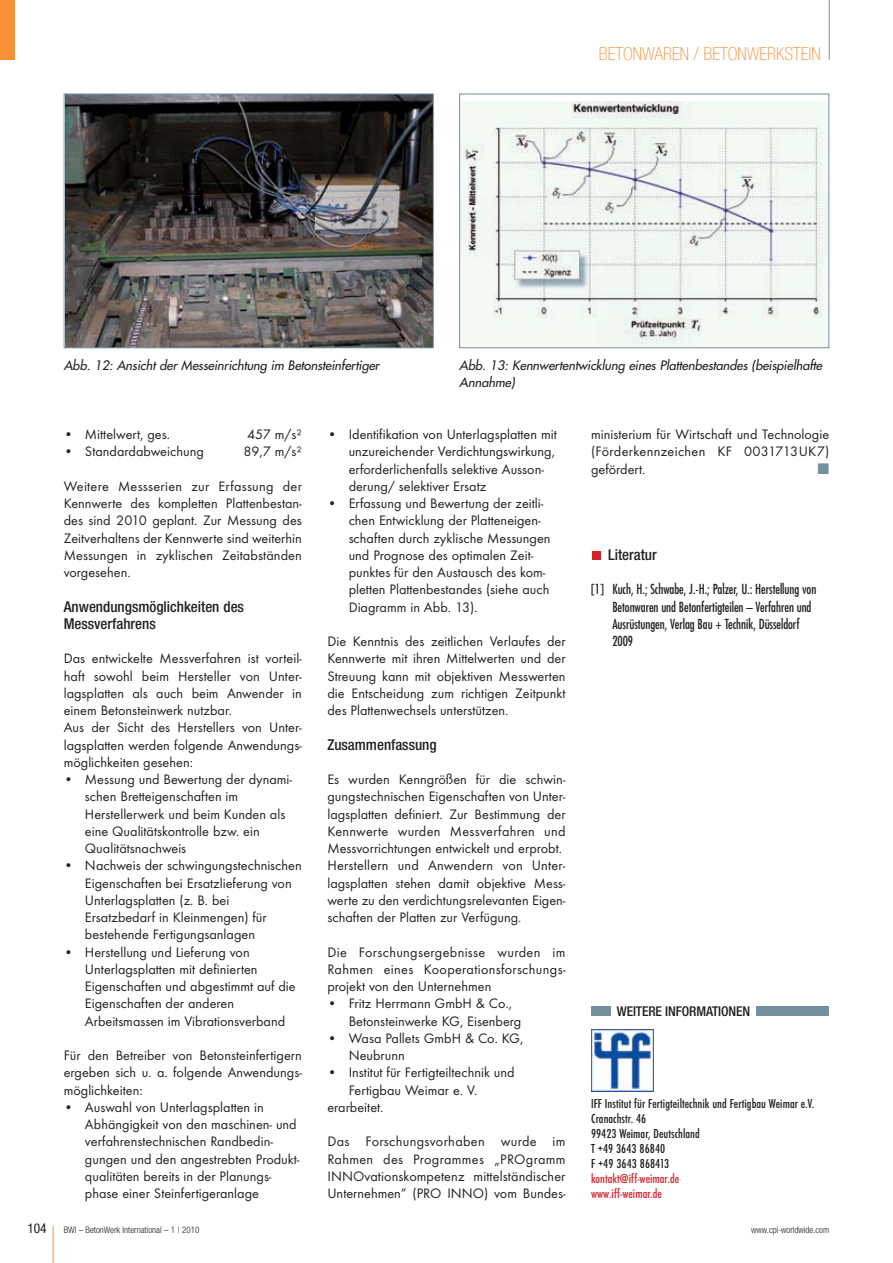
<style>
.page{position:relative;width:893px;height:1263px;background:#fff}
.page>*{position:absolute;margin:0;border:0;box-sizing:border-box;transform-origin:0 0}
.t1{font:100 condensed 18px "Helvetica Neue";color:#f79239}
.t2{font:500 condensed 15px/17.2px "Helvetica Neue";color:#231f20}
.t3{font:14.25px/17.2px "Futura T";color:#231f20}
.t4{font:condensed 13.5px/17.2px "Futura";letter-spacing:-.005em;color:#231f20;scale:.95 1}
.t5{font:500 condensed 13.5px/15px "Futura T";letter-spacing:.005em;color:#231f20}
.t6{font:500 condensed 13.5px/15px "Futura T";letter-spacing:.005em;color:#d2232a}
.t7{font:500 condensed 13.5px "Helvetica Neue";letter-spacing:-.01em;color:#231f20}
.t8{font:condensed 13.5px "Helvetica Neue";color:#231f20}
.t9{font:italic 12.75px/17.2px "Futura";letter-spacing:-.005em;color:#231f20}
.t10{font:300 condensed 9px "Helvetica Neue";color:#231f20}
</style>
<div class="page">
<hr style="left:53px;top:1226px;width:1px;height:37px;background:#f79239">
<hr style="left:829px;top:0;width:1px;height:60px;background:#73909f">
<div style="left:0;top:0;width:15px;height:60px;background:#f79239"></div>
<div style="left:592px;top:551px;width:9px;height:9px;background:#d2232a"></div>
<img style="left:592px;top:1030px;width:61px;height:61px">
<div style="left:591px;top:1006px;width:19px;height:10px;background:#73909f"></div>
<div style="left:756px;top:1006px;width:73px;height:10px;background:#73909f"></div>
<img style="left:66px;top:96px;width:366px;height:250px">
<div style="left:64px;top:94px;width:370px;height:254px;border:1px solid #73909f"></div>
<img style="left:461px;top:101px;width:366px;height:245px">
<div style="left:459px;top:94px;width:370px;height:254px;border:1px solid #73909f"></div>
<p class="t1" style="left:599px;top:47px;width:223px">BETONWAREN / BETONWERKSTEIN</p>
<p class="t9" style="left:64px;top:358px;width:319px">Abb. 12: Ansicht der Messeinrichtung im Betonsteinfertiger</p>
<p class="t9" style="left:459px;top:358px;width:367px">Abb. 13: Kennwertentwicklung eines Plattenbestandes (beispielhafte<br>Annahme)</p>
<p class="t3" style="left:64px;top:427px;width:108px">• Mittelwert, ges.</p>
<p class="t3" style="left:247px;top:427px;width:56px">457 m/s²</p>
<p class="t3" style="left:64px;top:444px;width:142px">• Standardabweichung</p>
<p class="t3" style="left:243px;top:444px;width:60px">89,7 m/s²</p>
<p class="t3" style="left:64px;top:479px;width:240px;text-align:justify">Weitere Messserien zur Erfassung der Kenn werte des kompletten Plattenbestan - des sind 2010 geplant. Zur Messung des Zeitverhaltens der Kennwerte sind weiterhin Messungen in zyklischen Zeitabständen vorgesehen.</p>
<p class="t2" style="left:64px;top:599px;width:182px">Anwendungsmöglichkeiten des<br>Messverfahrens</p>
<p class="t3" style="left:64px;top:651px;width:240px">Das entwickelte Messverfahren ist vorteil&shy;haft sowohl beim Hersteller von Unter - lagsplatten als auch beim Anwender in einem Betonsteinwerk nutzbar.<br>Aus der Sicht des Herstellers von Unter - lagsplatten werden folgende Anwendungs - möglichkeiten gesehen:</p>
<p class="t3" style="left:85px;top:772px;width:209px;text-indent:-21px">• Messung und Bewertung der dynami&shy;schen Bretteigenschaften im<br>Herstellerwerk und beim Kunden als eine Qualitätskontrolle bzw. ein<br>Qualitätsnachweis</p>
<p class="t3" style="left:85px;top:858px;width:218px;text-indent:-21px">• Nachweis der schwingungstechnischen Eigenschaften bei Ersatzlieferung von Unterlagsplatten (z. B. bei Ersatzbedarf in Kleinmengen) für bestehende Fertigungsanlagen</p>
<p class="t3" style="left:85px;top:945px;width:212px;text-indent:-21px">• Herstellung und Lieferung von Unterlagsplatten mit definierten Eigenschaften und abgestimmt auf die Eigenschaften der anderen Arbeitsmassen im Vibrationsverband</p>
<p class="t3" style="left:64px;top:1048px;width:240px;text-align:justify">Für den Betreiber von Betonsteinfertigern ergeben sich u. a. folgende Anwendungs - möglichkeiten:</p>
<p class="t3" style="left:85px;top:1100px;width:216px;text-indent:-21px">• Auswahl von Unterlagsplatten in Abhängigkeit von den maschinen- und verfahrenstechnischen Randbedin - gungen und den angestrebten Produkt - qualitäten bereits in der Pla nungs - phase einer Steinfertigeranlage</p>
<p class="t3" style="left:349px;top:427px;width:210px;text-indent:-21px">• Identifikation von Unterlagsplatten mit unzureichender Verdichtungswirkung, erforderlichenfalls selektive Ausson - derung/ selektiver Ersatz</p>
<p class="t3" style="left:349px;top:496px;width:203px;text-indent:-21px">• Erfassung und Bewertung der zeitli&shy;chen Entwicklung der Platteneigen - schaften durch zyklische Messungen und Prognose des optimalen Zeit - punktes für den Austausch des kom&shy;pletten Plattenbestandes (siehe auch Diagramm in Abb. 13).</p>
<p class="t3" style="left:327px;top:634px;width:240px;text-align:justify">Die Kenntnis des zeitlichen Verlaufes der Kennwerte mit ihren Mittelwerten und der Streuung kann mit objektiven Messwerten die Entscheidung zum richtigen Zeitpunkt des Plattenwechsels unterstützen.</p>
<p class="t2" style="left:327px;top:737px;width:111px">Zusammenfassung</p>
<p class="t3" style="left:327px;top:772px;width:240px">Es wurden Kenngrößen für die schwin&shy;gungstechnischen Eigenschaften von Unter - lagsplatten definiert. Zur Bestimmung der Kennwerte wurden Messverfahren und Messvorrichtungen entwickelt und erprobt.<br>Herstellern und Anwendern von Unter - lagsplatten stehen damit objektive Mess - werte zu den verdichtungsrelevanten Eigen - schaften der Platten zur Verfügung.</p>
<p class="t3" style="left:327px;top:945px;width:240px;text-align:justify">Die Forschungsergebnisse wurden im Rahmen eines Kooperationsforschungs - projekt von den Unternehmen</p>
<p class="t3" style="left:349px;top:996px;width:174px;text-indent:-21px">• Fritz Herrmann GmbH &amp; Co.,<br>Betonsteinwerke KG, Eisenberg</p>
<p class="t3" style="left:349px;top:1031px;width:176px;text-indent:-21px">• Wasa Pallets GmbH &amp; Co. KG,<br>Neubrunn</p>
<p class="t3" style="left:327px;top:1065px;width:189px">• Institut für Fertigteiltechnik und</p>
<p class="t3" style="left:349px;top:1083px;width:130px">Fertigbau Weimar e. V.</p>
<p class="t3" style="left:327px;top:1100px;width:58px">erarbeitet.</p>
<p class="t3" style="left:327px;top:1134px;width:240px;text-align:justify">Das Forschungsvorhaben wurde im Rahmen des Programmes „PROgramm INNOvationskompetenz mittelständischer Unternehmen“ (PRO INNO) vom Bundes -</p>
<p class="t3" style="left:591px;top:427px;width:240px;text-align:justify">ministerium für Wirtschaft und Technologie (Förderkennzeichen KF 0031713UK7) gefördert.</p>
<p class="t2" style="left:608px;top:547px;width:50px">Literatur</p>
<p class="t4" style="left:612px;top:582px;width:216px;text-indent:-21px">[1] Kuch, H.; Schwabe, J.-H.; Palzer, U.: Herstellung von Betonwaren und Betonfertigteilen – Verfahren und Ausrüstungen, Verlag Bau + Technik, Düsseldorf 2009</p>
<p class="t7" style="left:617px;top:1006px;width:135px">WEITERE INFORMATIONEN</p>
<p class="t5" style="left:591px;top:1097px;width:225px">IFF Institut für Fertigteiltechnik und Fertigbau Weimar e.V.<br>Cranachstr. 46<br>99423 Weimar, Deutschland<br>T +49 3643 86840<br>F +49 3643 868413</p>
<p class="t6" style="left:591px;top:1172px;width:90px">kontakt@iff-weimar.de www.iff-weimar.de</p>
<p class="t8" style="left:27px;top:1223px;width:21px">104</p>
<p class="t10" style="left:64px;top:1226px;width:137px">BWI – BetonWerk International – 1 | 2010</p>
<p class="t10" style="left:751px;top:1226px;width:79px">www.cpi-worldwide.com</p>
</div>
